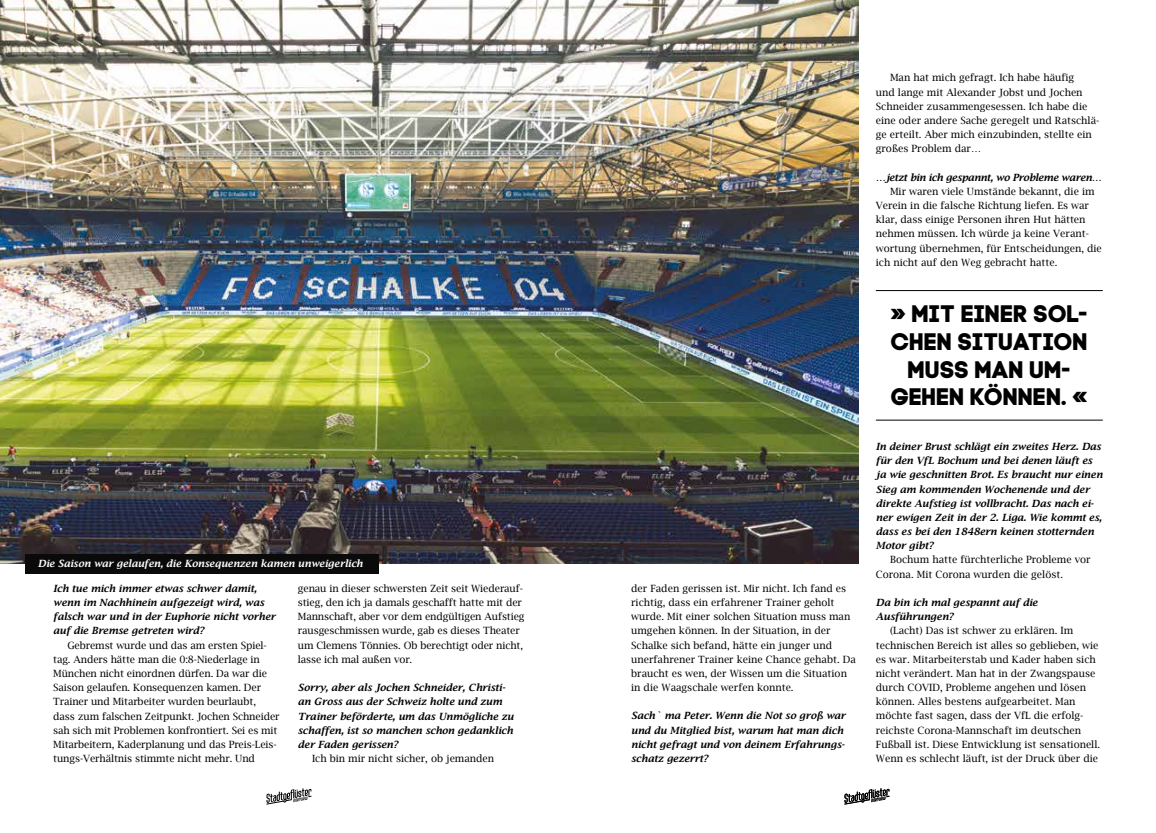
<style>
.page{position:relative;width:1156px;height:833px;background:#fff}
.page>*{position:absolute;margin:0;border:0;box-sizing:border-box;transform-origin:0 0}
.t1{font:23.88px/27.6px "Code Pro Bold";letter-spacing:.01em;color:#000;text-align:center}
.t2{font:10px/14.1px "Lucida Bright";color:#000}
.t3{font:italic 600 10px/14.1px "Lucida Bright";color:#000}
.t4{font:italic 600 10px "Lucida Bright";color:#fff}
.t5{font:italic 600 10px "Lucida Bright";letter-spacing:-.02em;color:#000}
</style>
<div class="page">
<svg style="left:266px;top:788px;width:45px;height:16px"></svg>
<svg style="left:844px;top:788px;width:45px;height:16px"></svg>
<img style="left:0;top:0;width:857px;height:563px">
<div style="left:25px;top:554px;width:353px;height:20px;background:#0a0a0a"></div>
<hr style="left:875px;top:290px;width:227px;height:1px;background:#000">
<hr style="left:875px;top:420px;width:227px;height:1px;background:#000">
<p class="t4" style="left:38px;top:558px;width:326px">Die Saison war gelaufen, die Konsequenzen kamen unweigerlich</p>
<p class="t3" style="left:53px;top:581px;width:224px">Ich tue mich immer etwas schwer damit, wenn im Nachhinein aufgezeigt wird, was falsch war und in der Euphorie nicht vorher auf die Bremse getreten wird?</p>
<p class="t2" style="left:53px;top:638px;width:228px;text-indent:14px">Gebremst wurde und das am ersten Spiel&shy;tag. Anders hätte man die 0:8-Niederlage in München nicht einordnen dürfen. Da war die Saison gelaufen. Konsequenzen kamen. Der Trainer und Mitarbeiter wurden beurlaubt, dass zum falschen Zeitpunkt. Jochen Schneider sah sich mit Problemen konfrontiert. Sei es mit Mitarbeitern, Kaderplanung und das Preis-Leis&shy;tungs-Verhältnis stimmte nicht mehr. Und</p>
<p class="t2" style="left:298px;top:581px;width:228px">genau in dieser schwersten Zeit seit Wiederauf&shy;stieg, den ich ja damals geschafft hatte mit der Mannschaft, aber vor dem endgültigen Aufstieg rausgeschmissen wurde, gab es dieses Theater um Clemens Tönnies. Ob berechtigt oder nicht, lasse ich mal außen vor.</p>
<p class="t3" style="left:298px;top:680px;width:217px">Sorry, aber als Jochen Schneider, Christi&shy;an Gross aus der Schweiz holte und zum Trainer beförderte, um das Unmögliche zu schaffen, ist so manchen schon gedanklich der Faden gerissen?</p>
<p class="t2" style="left:312px;top:751px;width:184px">Ich bin mir nicht sicher, ob jemanden</p>
<p class="t2" style="left:631px;top:581px;width:226px">der Faden gerissen ist. Mir nicht. Ich fand es richtig, dass ein erfahrener Trainer geholt wurde. Mit einer solchen Situation muss man umgehen können. In der Situation, in der Schalke sich befand, hätte ein junger und unerfahrener Trainer keine Chance gehabt. Da braucht es wen, der Wissen um die Situation in die Waagschale werfen konnte.</p>
<p class="t3" style="left:631px;top:709px;width:216px">Sach` ma Peter. Wenn die Not so groß war und du Mitglied bist, warum hat man dich nicht gefragt und von deinem Erfahrungs&shy;schatz gezerrt?</p>
<p class="t2" style="left:875px;top:71px;width:225px;text-indent:14px">Man hat mich gefragt. Ich habe häufig<br>und lange mit Alexander Jobst und Jochen Schneider zusammengesessen. Ich habe die eine oder andere Sache geregelt und Ratschlä&shy;ge erteilt. Aber mich einzubinden, stellte ein großes Problem dar…</p>
<p class="t5" style="left:875px;top:171px;width:227px">…jetzt bin ich gespannt, wo Probleme waren…</p>
<p class="t2" style="left:875px;top:184px;width:227px;text-indent:14px">Mir waren viele Umstände bekannt, die im Verein in die falsche Richtung liefen. Es war klar, dass einige Personen ihren Hut hätten nehmen müssen. Ich würde ja keine Verant&shy;wortung übernehmen, für Entscheidungen, die ich nicht auf den Weg gebracht hatte.</p>
<h1 class="t1" style="left:891px;top:300px;width:198px">» MIT EINER SOL-<br>CHEN SITUATION<br>MUSS MAN UM-<br>GEHEN KÖNNEN. «</h1>
<p class="t3" style="left:875px;top:439px;width:228px">In deiner Brust schlägt ein zweites Herz. Das für den VfL Bochum und bei denen läuft es ja wie geschnitten Brot. Es braucht nur einen Sieg am kommenden Wochenende und der direkte Aufstieg ist vollbracht. Das nach ei&shy;ner ewigen Zeit in der 2. Liga. Wie kommt es, dass es bei den 1848ern keinen stotternden Motor gibt?</p>
<p class="t2" style="left:875px;top:553px;width:216px;text-indent:14px">Bochum hatte fürchterliche Probleme vor<br>Corona. Mit Corona wurden die gelöst.</p>
<p class="t3" style="left:875px;top:595px;width:163px">Da bin ich mal gespannt auf die<br>Ausführungen?</p>
<p class="t2" style="left:875px;top:623px;width:226px;text-indent:14px">(Lacht) Das ist schwer zu erklären. Im technischen Bereich ist alles so geblieben, wie es war. Mitarbeiterstab und Kader haben sich nicht verändert. Man hat in der Zwangspause durch COVID, Probleme angehen und lösen können. Alles bestens aufgearbeitet. Man möchte fast sagen, dass der VfL die erfolg&shy;reichste Corona-Mannschaft im deutschen Fußball ist. Diese Entwicklung ist sensationell.<br>Wenn es schlecht läuft, ist der Druck über die</p>
</div>
